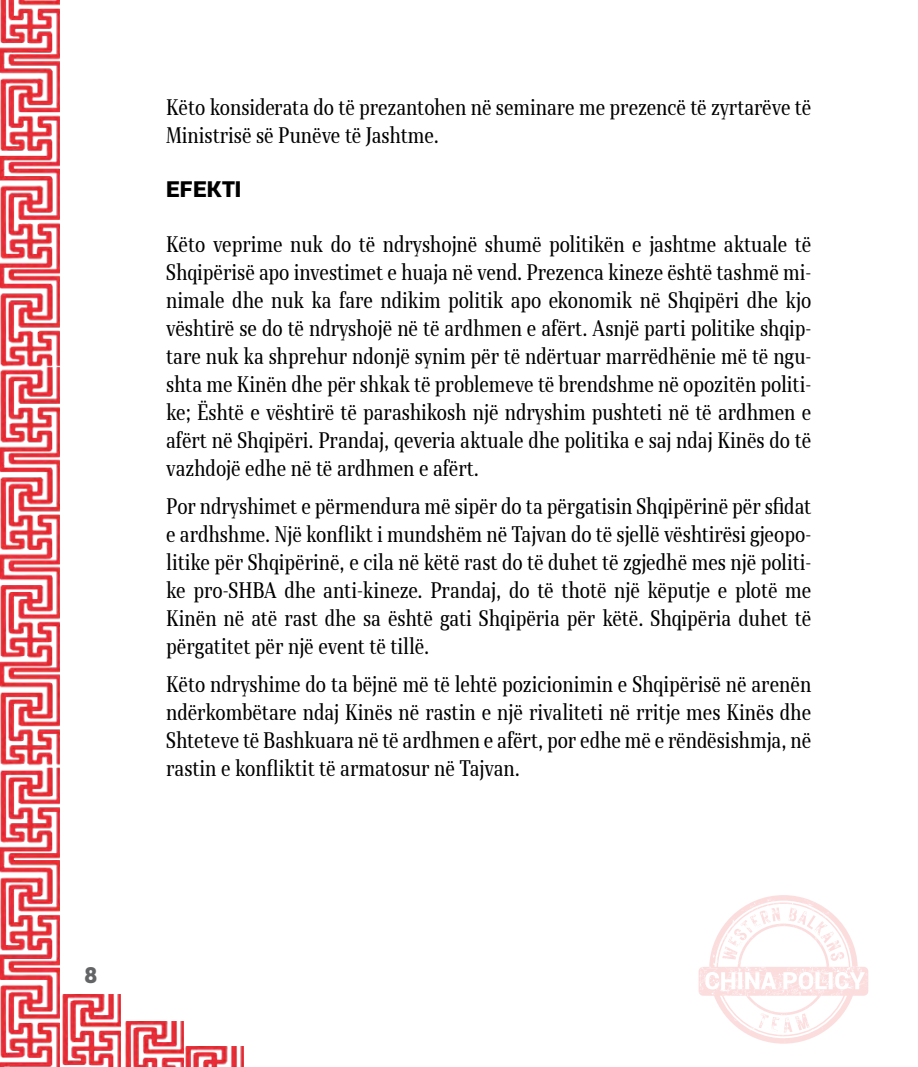
<style>
.page{position:relative;width:918px;height:1067px;background:#fff}
.page>*{position:absolute;margin:0;border:0;box-sizing:border-box;transform-origin:0 0}
.t1{font:21px/28px "Skola Serif Cn";color:#000;text-align:justify}
.t2{font:900 21px "Skola Sans";color:#000}
.t3{font:900 21px "Stobi Sans";color:#636466}
</style>
<div class="page">
<svg style="left:698px;top:895px;width:170px;height:148px"></svg>
<img style="left:0;top:0;width:60px;height:1067px">
<img style="left:62px;top:994px;width:59px;height:73px">
<img style="left:125px;top:1021px;width:59px;height:46px">
<img style="left:185px;top:1046px;width:59px;height:21px">
<p class="t1" style="left:166px;top:93px;width:646px">Këto konsiderata do të prezantohen në seminare me prezencë të zyrtarëve të<br>Ministrisë së Punëve të Jashtme.</p>
<p class="t2" style="left:166px;top:176px;width:77px">EFEKTI</p>
<p class="t1" style="left:166px;top:230px;width:646px">Këto veprime nuk do të ndryshojnë shumë politikën e jashtme aktuale të Shqipërisë apo investimet e huaja në vend. Prezenca kineze është tashmë mi&shy;nimale dhe nuk ka fare ndikim politik apo ekonomik në Shqipëri dhe kjo vështirë se do të ndryshojë në të ardhmen e afërt. Asnjë parti politike shqip&shy;tare nuk ka shprehur ndonjë synim për të ndërtuar marrëdhënie më të ngu&shy;shta me Kinën dhe për shkak të problemeve të brendshme në opozitën politi&shy;ke; Është e vështirë të parashikosh një ndryshim pushteti në të ardhmen e afërt në Shqipëri. Prandaj, qeveria aktuale dhe politika e saj ndaj Kinës do të vazhdojë edhe në të ardhmen e afërt.</p>
<p class="t1" style="left:166px;top:492px;width:646px">Por ndryshimet e përmendura më sipër do ta përgatisin Shqipërinë për sfidat e ardhshme. Një konflikt i mundshëm në Tajvan do të sjellë vështirësi gjeopo&shy;litike për Shqipërinë, e cila në këtë rast do të duhet të zgjedhë mes një politi&shy;ke pro-SHBA dhe anti-kineze. Prandaj, do të thotë një këputje e plotë me Kinën në atë rast dhe sa është gati Shqipëria për këtë. Shqipëria duhet të përgatitet për një event të tillë.</p>
<p class="t1" style="left:166px;top:670px;width:646px">Këto ndryshime do ta bëjnë më të lehtë pozicionimin e Shqipërisë në arenën ndërkombëtare ndaj Kinës në rastin e një rivaliteti në rritje mes Kinës dhe Shteteve të Bashkuara në të ardhmen e afërt, por edhe më e rëndësishmja, në rastin e konfliktit të armatosur në Tajvan.</p>
<p class="t3" style="left:85px;top:961px;width:14px">8</p>
</div>
